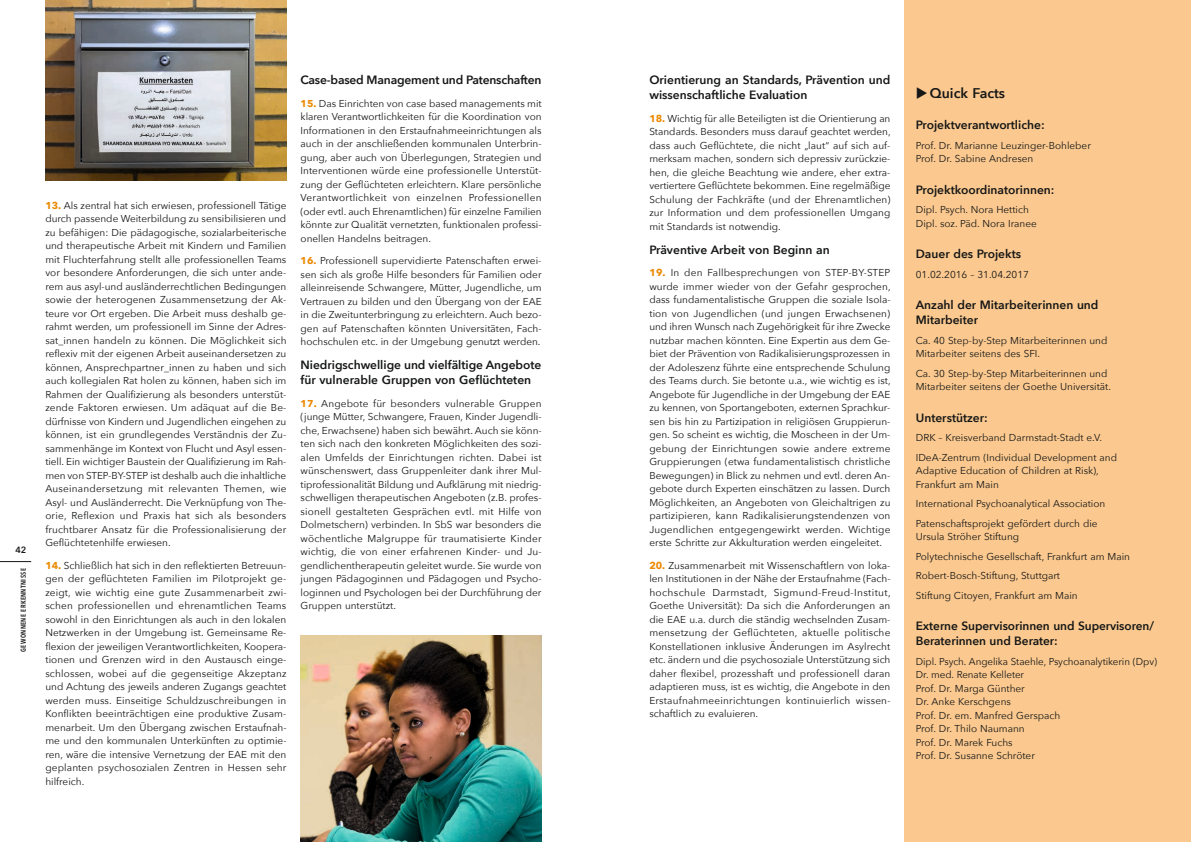
<style>
.page{position:relative;width:1191px;height:842px;background:#fff}
.page>*{position:absolute;margin:0;border:0;box-sizing:border-box;transform-origin:0 0}
.t1{font:600 14px "Avenir Next";color:#151616}
.t2{font:600 12px/15px "Avenir Next";color:#151616}
.t3{font:10px/13.5px "Avenir Next";color:#151616}
.t4{font:600 9px "Avenir Next LT Pro";color:#151616}
.t5{font:600 7px "Avenir Next Condensed";letter-spacing:.05em;color:#151616}
.s1{font-weight:700;color:#eb8900}
</style>
<div class="page">
<hr style="left:0;top:561px;width:31px;height:1px;background:#151616">
<div style="left:904px;top:0;width:287px;height:842px;background:#fbc98f"></div>
<img style="left:46px;top:0;width:241px;height:180px">
<img style="left:300px;top:635px;width:241px;height:207px">
<p class="t4" style="left:15px;top:545px;width:12px">42</p>
<p class="t5" style="left:17px;top:652px;width:85px;rotate:-90deg">Gewonnene Erkenntnisse</p>
<p class="t3" style="left:45px;top:198px;width:243px;text-align:justify"><span class="s1">13.</span> Als zentral hat sich erwiesen, professionell Tätige durch passende Weiterbildung zu sensibilisieren und zu befähigen: Die pädagogische, sozialarbeiterische und therapeutische Arbeit mit Kindern und Familien mit Fluchterfahrung stellt alle professionellen Teams vor besondere Anforderungen, die sich unter ande&shy;rem aus asyl-und ausländerrechtlichen Bedingungen sowie der heterogenen Zusammensetzung der Ak&shy;teure vor Ort ergeben. Die Arbeit muss deshalb ge&shy;rahmt werden, um professionell im Sinne der Adres&shy;sat_innen handeln zu können. Die Möglichkeit sich reflexiv mit der eigenen Arbeit auseinandersetzen zu können, Ansprechpartner_innen zu haben und sich auch kollegialen Rat holen zu können, haben sich im Rahmen der Qualifizierung als besonders unterstüt&shy;zende Faktoren erwiesen. Um adäquat auf die Be&shy;dürfnisse von Kindern und Jugendlichen eingehen zu können, ist ein grundlegendes Verständnis der Zu&shy;sammenhänge im Kontext von Flucht und Asyl essen&shy;tiell. Ein wichtiger Baustein der Qualifizierung im Rah&shy;men von STEP-BY-STEP ist deshalb auch die inhaltliche Auseinandersetzung mit relevanten Themen, wie Asyl- und Ausländerrecht. Die Verknüpfung von The&shy;orie, Reflexion und Praxis hat sich als besonders fruchtbarer Ansatz für die Professionalisierung der Geflüchtetenhilfe erwiesen.</p>
<p class="t3" style="left:45px;top:558px;width:243px;text-align:justify"><span class="s1">14.</span> Schließlich hat sich in den reflektierten Betreuun&shy;gen der geflüchteten Familien im Pilotprojekt ge&shy;zeigt, wie wichtig eine gute Zusammenarbeit zwi&shy;schen professionellen und ehrenamtlichen Teams sowohl in den Einrichtungen als auch in den lokalen Netzwerken in der Umgebung ist. Gemeinsame Re&shy;flexion der jeweiligen Verantwortlichkeiten, Koopera&shy;tionen und Grenzen wird in den Austausch einge&shy;schlossen, wobei auf die gegenseitige Akzeptanz und Achtung des jeweils anderen Zugangs geachtet werden muss. Einseitige Schuldzuschreibungen in Konflikten beeinträchtigen eine produktive Zusam&shy;menarbeit. Um den Übergang zwischen Erstaufnah&shy;me und den kommunalen Unterkünften zu optimie&shy;ren, wäre die intensive Vernetzung der EAE mit den geplanten psychosozialen Zentren in Hessen sehr hilfreich.</p>
<p class="t2" style="left:300px;top:72px;width:242px">Case-based Management und Patenschaften</p>
<p class="t3" style="left:300px;top:96px;width:243px;text-align:justify"><span class="s1">15.</span> Das Einrichten von case based managements mit klaren Verantwortlichkeiten für die Koordination von Informationen in den Erstaufnahmeeinrichtungen als auch in der anschließenden kommunalen Unterbrin&shy;gung, aber auch von Überlegungen, Strategien und Interventionen würde eine professionelle Unterstüt&shy;zung der Geflüchteten erleichtern. Klare persönliche Verantwortlichkeit von einzelnen Professionellen (oder evtl. auch Ehrenamtlichen) für einzelne Familien könnte zur Qualität vernetzten, funktionalen professi&shy;onellen Handelns beitragen.</p>
<p class="t3" style="left:300px;top:253px;width:243px;text-align:justify"><span class="s1">16.</span> Professionell supervidierte Patenschaften erwei&shy;sen sich als große Hilfe besonders für Familien oder alleinreisende Schwangere, Mütter, Jugendliche, um Vertrauen zu bilden und den Übergang von der EAE in die Zweitunterbringung zu erleichtern. Auch bezo&shy;gen auf Patenschaften könnten Universitäten, Fach&shy;hochschulen etc. in der Umgebung genutzt werden.</p>
<p class="t2" style="left:300px;top:357px;width:242px">Niedrigschwellige und vielfältige Angebote für vulnerable Gruppen von Geflüchteten</p>
<p class="t3" style="left:300px;top:396px;width:243px;text-align:justify"><span class="s1">17.</span> Angebote für besonders vulnerable Gruppen (junge Mütter, Schwangere, Frauen, Kinder Jugendli&shy;che, Erwachsene) haben sich bewährt. Auch sie könn&shy;ten sich nach den konkreten Möglichkeiten des sozi&shy;alen Umfelds der Einrichtungen richten. Dabei ist wünschenswert, dass Gruppenleiter dank ihrer Mul&shy;tiprofessionalität Bildung und Aufklärung mit niedrig&shy;schwelligen therapeutischen Angeboten (z.B. profes&shy;sionell gestalteten Gesprächen evtl. mit Hilfe von Dolmetschern) verbinden. In SbS war besonders die wöchentliche Malgruppe für traumatisierte Kinder wichtig, die von einer erfahrenen Kinder- und Ju&shy;gendlichentherapeutin geleitet wurde. Sie wurde von jungen Pädagoginnen und Pädagogen und Psycho&shy;loginnen und Psychologen bei der Durchführung der Gruppen unterstützt.</p>
<p class="t2" style="left:649px;top:72px;width:242px">Orientierung an Standards, Prävention und wissenschaftliche Evaluation</p>
<p class="t3" style="left:649px;top:111px;width:243px;text-align:justify"><span class="s1">18.</span> Wichtig für alle Beteiligten ist die Orientierung an Standards. Besonders muss darauf geachtet werden, dass auch Geflüchtete, die nicht „laut“ auf sich auf&shy;merksam machen, sondern sich depressiv zurückzie&shy;hen, die gleiche Beachtung wie andere, eher extra&shy;vertiertere Geflüchtete bekommen. Eine regelmäßige Schulung der Fachkräfte (und der Ehrenamtlichen) zur Information und dem professionellen Umgang mit Standards ist notwendig.</p>
<p class="t2" style="left:649px;top:242px;width:182px">Präventive Arbeit von Beginn an</p>
<p class="t3" style="left:649px;top:265px;width:243px;text-align:justify"><span class="s1">19.</span> In den Fallbesprechungen von STEP-BY-STEP wurde immer wieder von der Gefahr gesprochen, dass fundamentalistische Gruppen die soziale Isola&shy;tion von Jugendlichen (und jungen Erwachsenen) und ihren Wunsch nach Zugehörigkeit für ihre Zwecke nutzbar machen könnten. Eine Expertin aus dem Ge&shy;biet der Prävention von Radikalisierungsprozessen in der Adoleszenz führte eine entsprechende Schulung des Teams durch. Sie betonte u.a., wie wichtig es ist, Angebote für Jugendliche in der Umgebung der EAE zu kennen, von Sportangeboten, externen Sprachkur&shy;sen bis hin zu Partizipation in religiösen Gruppierun&shy;gen. So scheint es wichtig, die Moscheen in der Um&shy;gebung der Einrichtungen sowie andere extreme Gruppierungen (etwa fundamentalistisch christliche Bewegungen) in Blick zu nehmen und evtl. deren An&shy;gebote durch Experten einschätzen zu lassen. Durch Möglichkeiten, an Angeboten von Gleichaltrigen zu partizipieren, kann Radikalisierungstendenzen von Jugendlichen entgegengewirkt werden. Wichtige erste Schritte zur Akkulturation werden eingeleitet.</p>
<p class="t3" style="left:649px;top:558px;width:243px;text-align:justify"><span class="s1">20.</span> Zusammenarbeit mit Wissenschaftlern von loka&shy;len Institutionen in der Nähe der Erstaufnahme (Fach&shy;hochschule Darmstadt, Sigmund-Freud-Institut, Goethe Universität): Da sich die Anforderungen an die EAE u.a. durch die ständig wechselnden Zusam&shy;mensetzung der Geflüchteten, aktuelle politische Konstellationen inklusive Änderungen im Asylrecht etc. ändern und die psychosoziale Unterstützung sich daher flexibel, prozesshaft und professionell daran adaptieren muss, ist es wichtig, die Angebote in den Erstaufnahmeeinrichtungen kontinuierlich wissen&shy;schaftlich zu evaluieren.</p>
<h1 class="t1" style="left:915px;top:81px;width:91px">◆Quick Facts</h1>
<p class="t2" style="left:915px;top:117px;width:130px">Projektverantwortliche:</p>
<p class="t3" style="left:915px;top:138px;width:177px">Prof. Dr. Marianne Leuzinger-Bohleber<br>Prof. Dr. Sabine Andresen</p>
<p class="t2" style="left:915px;top:182px;width:140px">Projektkoordinatorinnen:</p>
<p class="t3" style="left:915px;top:202px;width:122px">Dipl. Psych. Nora Hettich<br>Dipl. soz. Päd. Nora Iranee</p>
<p class="t2" style="left:915px;top:246px;width:107px">Dauer des Projekts</p>
<p class="t3" style="left:915px;top:267px;width:115px">01.02.2016 – 31.04.2017</p>
<p class="t2" style="left:915px;top:297px;width:184px">Anzahl der Mitarbeiterinnen und<br>Mitarbeiter</p>
<p class="t3" style="left:915px;top:333px;width:193px">Ca. 40 Step-by-Step Mitarbeiterinnen und<br>Mitarbeiter seitens des SFI.</p>
<p class="t3" style="left:915px;top:366px;width:197px">Ca. 30 Step-by-Step Mitarbeiterinnen und<br>Mitarbeiter seitens der Goethe Universität.</p>
<p class="t2" style="left:915px;top:410px;width:73px">Unterstützer:</p>
<p class="t3" style="left:915px;top:427px;width:203px;line-height:19.5px">DRK – Kreisverband Darmstadt-Stadt e.V.<br>IDeA-Zentrum (Individual Development and</p>
<p class="t3" style="left:915px;top:463px;width:184px">Adaptive Education of Children at Risk),<br>Frankfurt am Main</p>
<p class="t3" style="left:915px;top:493px;width:191px;line-height:19.5px">International Psychoanalytical Association<br>Patenschaftsprojekt gefördert durch die</p>
<p class="t3" style="left:915px;top:526px;width:216px;line-height:19.5px">Ursula Ströher Stiftung<br>Polytechnische Gesellschaft, Frankfurt am Main Robert-Bosch-Stiftung, Stuttgart<br>Stiftung Citoyen, Frankfurt am Main</p>
<p class="t2" style="left:915px;top:618px;width:240px">Externe Supervisorinnen und Supervisoren/<br>Beraterinnen und Berater:</p>
<p class="t3" style="left:915px;top:654px;width:243px">Dipl. Psych. Angelika Staehle, Psychoanalytikerin (Dpv)<br>Dr. med. Renate Kelleter<br>Prof. Dr. Marga Günther<br>Dr. Anke Kerschgens<br>Prof. Dr. em. Manfred Gerspach<br>Prof. Dr. Thilo Naumann<br>Prof. Dr. Marek Fuchs<br>Prof. Dr. Susanne Schröter</p>
</div>
